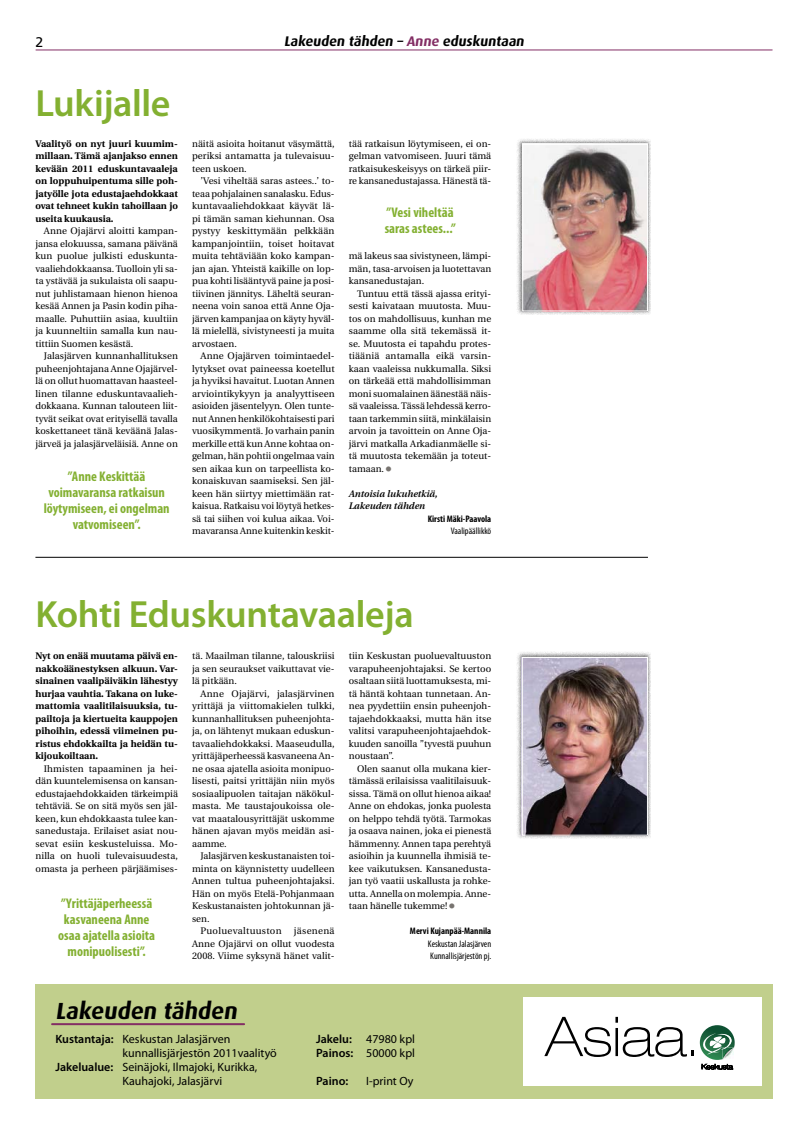
<style>
.page{position:relative;width:794px;height:1134px;background:#fff}
.page>*{position:absolute;margin:0;border:0;box-sizing:border-box;transform-origin:0 0}
.t1{font:600 38px "Myriad Pro";letter-spacing:-.01em;color:#83b031}
.t2{font:700 23.4px "Dax";color:#000}
.t3{font:700 condensed 14px/16px "Myriad Pro";color:#83b031;text-align:center}
.t4{font:700 14px "Dax";color:#000}
.t5{font:14px "Frutiger";color:#000}
.t6{font:12px/14px "Myriad Pro";color:#000}
.t7{font:600 12px "Myriad Pro";color:#000}
.t8{font:9.5px/12.5px "Utopia";color:#000;text-align:justify}
.t9{font:700 9.5px/12.5px "Utopia";color:#000;text-align:justify}
.t10{font:condensed 9.5px/12.5px "Myriad Pro";color:#000}
.t11{font:700 condensed 9.5px "Myriad Pro";color:#000}
.t12{font:italic 600 9.5px/12.5px "Utopia";color:#000}
.t13{font:9.5px "Utopia";letter-spacing:.03em;color:#000}
.s1{color:#832e64}
.s2{font-family:"Univers";font-size:14px;color:#787470}
.s3{font-weight:600}
</style>
<div class="page">
<div style="left:35px;top:984px;width:737px;height:114px;background:#c1cf8c"></div>
<div style="left:516px;top:138px;width:135px;height:176px;background:#000;opacity:.5"></div>
<img style="left:524px;top:146px;width:122px;height:163px">
<div style="left:522px;top:144px;width:126px;height:167px;border:1px solid #fff"></div>
<div style="left:516px;top:651px;width:135px;height:187px;background:#000;opacity:.5"></div>
<img style="left:524px;top:659px;width:122px;height:175px">
<div style="left:522px;top:657px;width:126px;height:179px;border:1px solid #fff"></div>
<div style="left:523px;top:997px;width:238px;height:88px;background:#fff"></div>
<svg style="left:544px;top:1017px;width:150px;height:40px"></svg>
<svg style="left:700px;top:1025px;width:34px;height:44px"></svg>
<hr style="left:52px;top:1023px;width:192px;height:2px;background:#832e64">
<hr style="left:35px;top:557px;width:613px;height:1px;background:#000">
<hr style="left:36px;top:49px;width:736px;height:1px;background:#832e64">
<h3 class="t5" style="left:35px;top:34px;width:9px">2</h3>
<h3 class="t4" style="left:284px;top:33px;width:244px">Lakeuden tähden – <span class="s1">Anne</span> eduskuntaan</h3>
<h1 class="t1" style="left:35px;top:79px;width:137px">Lukijalle</h1>
<p class="t9" style="left:35px;top:137px;width:144px">Vaalityö on nyt juuri kuumim&shy;millaan. Tämä ajanjakso ennen kevään 2011 eduskuntavaaleja on loppuhuipentuma sille poh&shy;jatyölle jota edustajaehdokkaat ovat tehneet kukin tahoillaan jo useita kuukausia.</p>
<p class="t8" style="left:35px;top:225px;width:144px;text-indent:9px">Anne Ojajärvi aloitti kampan&shy;jansa elokuussa, samana päivänä kun puolue julkisti eduskunta&shy;vaaliehdokkaansa. Tuolloin yli sa&shy;ta ystävää ja sukulaista oli saapu&shy;nut juhlistamaan hienon hienoa kesää Annen ja Pasin kodin piha&shy;maalle. Puhuttiin asiaa, kuultiin ja kuunneltiin samalla kun nau&shy;tittiin Suomen kesästä.</p>
<p class="t8" style="left:35px;top:350px;width:144px;text-indent:9px">Jalasjärven kunnanhallituksen puheenjohtajana Anne Ojajärvel&shy;lä on ollut huomattavan haasteel&shy;linen tilanne eduskuntavaalieh&shy;dokkaana. Kunnan talouteen liit&shy;tyvät seikat ovat erityisellä tavalla koskettaneet tänä keväänä Jalas&shy;järveä ja jalasjärveläisiä. Anne on</p>
<h3 class="t3" style="left:44px;top:468px;width:127px">”Anne Keskittää voimavaransa ratkaisun löytymiseen, ei ongelman vatvomiseen”.</h3>
<p class="t8" style="left:192px;top:137px;width:144px">näitä asioita hoitanut väsymättä, periksi antamatta ja tulevaisuu&shy;teen uskoen.</p>
<p class="t8" style="left:192px;top:175px;width:144px;text-indent:9px">’Vesi viheltää saras astees..’ to&shy;teaa pohjalainen sanalasku. Edus&shy;kuntavaaliehdokkaat käyvät lä&shy;pi tämän saman kiehunnan. Osa pystyy keskittymään pelkkään kampanjointiin, toiset hoitavat muita tehtäviään koko kampan&shy;jan ajan. Yhteistä kaikille on lop&shy;pua kohti lisääntyvä paine ja posi&shy;tiivinen jännitys. Läheltä seuran&shy;neena voin sanoa että Anne Oja&shy;järven kampanjaa on käyty hyväl&shy;lä mielellä, sivistyneesti ja muita arvostaen.</p>
<p class="t8" style="left:192px;top:350px;width:144px;text-indent:9px">Anne Ojajärven toimintaedel&shy;lytykset ovat paineessa koetellut ja hyviksi havaitut. Luotan Annen arviointikykyyn ja analyyttiseen asioiden jäsentelyyn. Olen tunte&shy;nut Annen henkilökohtaisesti pari vuosikymmentä. Jo varhain panin merkille että kun Anne kohtaa on&shy;gelman, hän pohtii ongelmaa vain sen aikaa kun on tarpeellista ko&shy;konaiskuvan saamiseksi. Sen jäl&shy;keen hän siirtyy miettimään rat&shy;kaisua. Ratkaisu voi löytyä hetkes&shy;sä tai siihen voi kulua aikaa. Voi&shy;mavaransa Anne kuitenkin keskit-</p>
<p class="t8" style="left:349px;top:137px;width:144px">tää ratkaisun löytymiseen, ei on&shy;gelman vatvomiseen. Juuri tämä ratkaisukeskeisyys on tärkeä piir&shy;re kansanedustajassa. Hänestä tä-</p>
<h3 class="t3" style="left:385px;top:204px;width:73px;text-align:left">”Vesi viheltää saras astees...”</h3>
<p class="t8" style="left:349px;top:250px;width:144px">mä lakeus saa sivistyneen, lämpi&shy;män, tasa-arvoisen ja luotettavan kansanedustajan.</p>
<p class="t8" style="left:349px;top:287px;width:144px;text-indent:9px">Tuntuu että tässä ajassa erityi&shy;sesti kaivataan muutosta. Muu&shy;tos on mahdollisuus, kunhan me saamme olla sitä tekemässä it&shy;se. Muutosta ei tapahdu protes&shy;tiääniä antamalla eikä varsin&shy;kaan vaaleissa nukkumalla. Siksi on tärkeää että mahdollisimman moni suomalainen äänestää näis&shy;sä vaaleissa. Tässä lehdessä kerro&shy;taan tarkemmin siitä, minkälaisin arvoin ja tavoittein on Anne Oja&shy;järvi matkalla Arkadianmäelle si&shy;tä muutosta tekemään ja toteut&shy;tamaan. <span class="s2">•</span></p>
<p class="t12" style="left:349px;top:487px;width:91px">Antoisia lukuhetkiä,<br>Lakeuden tähden</p>
<p class="t11" style="left:428px;top:512px;width:65px">Kirsti Mäki-Paavola</p>
<p class="t10" style="left:451px;top:525px;width:42px">Vaalipäällikkö</p>
<h1 class="t1" style="left:35px;top:590px;width:380px">Kohti Eduskuntavaaleja</h1>
<p class="t9" style="left:35px;top:650px;width:144px">Nyt on enää muutama päivä en&shy;nakkoäänestyksen alkuun. Var&shy;sinainen vaalipäiväkin lähestyy hurjaa vauhtia. Takana on luke&shy;mattomia vaalitilaisuuksia, tu&shy;pailtoja ja kiertueita kauppojen pihoihin, edessä viimeinen pu&shy;ristus ehdokkailta ja heidän tu&shy;kijoukoiltaan.</p>
<p class="t8" style="left:35px;top:762px;width:144px;text-indent:9px">Ihmisten tapaaminen ja hei&shy;dän kuuntelemisensa on kansan&shy;edustajaehdokkaiden tärkeimpiä tehtäviä. Se on sitä myös sen jäl&shy;keen, kun ehdokkaasta tulee kan&shy;sanedustaja. Erilaiset asiat nou&shy;sevat esiin keskusteluissa. Mo&shy;nilla on huoli tulevaisuudesta, omasta ja perheen pärjäämises-</p>
<h3 class="t3" style="left:58px;top:895px;width:98px">”Yrittäjäperheessä kasvaneena Anne osaa ajatella asioita monipuolisesti”.</h3>
<p class="t8" style="left:192px;top:650px;width:144px">tä. Maailman tilanne, talouskriisi ja sen seuraukset vaikuttavat vie&shy;lä pitkään.</p>
<p class="t8" style="left:192px;top:687px;width:144px;text-indent:9px">Anne Ojajärvi, jalasjärvinen yrittäjä ja viittomakielen tulkki, kunnanhallituksen puheenjohta&shy;ja, on lähtenyt mukaan eduskun&shy;tavaaliehdokkaksi. Maaseudulla, yrittäjäperheessä kasvaneena An&shy;ne osaa ajatella asioita monipuo&shy;lisesti, paitsi yrittäjän niin myös sosiaalipuolen taitajan näkökul&shy;masta. Me taustajoukoissa ole&shy;vat maatalousyrittäjät uskomme hänen ajavan myös meidän asi&shy;aamme.</p>
<p class="t8" style="left:201px;top:850px;width:136px">Jalasjärven keskustanaisten toi-</p>
<p class="t8" style="left:192px;top:862px;width:144px">minta on käynnistetty uudelleen</p>
<p class="t8" style="left:192px;top:875px;width:144px">Annen tultua puheenjohtajaksi.</p>
<p class="t8" style="left:192px;top:887px;width:144px">Hän on myös Etelä-Pohjanmaan</p>
<p class="t8" style="left:192px;top:900px;width:144px">Keskustanaisten johtokunnan jä-</p>
<p class="t8" style="left:192px;top:912px;width:19px">sen.</p>
<p class="t13" style="left:201px;top:926px;width:83px">Puoluevaltuuston</p>
<p class="t8" style="left:192px;top:925px;width:144px;text-indent:102px">jäsenenä Anne Ojajärvi on ollut vuodesta 2008. Viime syksynä hänet valit-</p>
<p class="t8" style="left:349px;top:650px;width:144px">tiin Keskustan puoluevaltuuston varapuheenjohtajaksi. Se kertoo osaltaan siitä luottamuksesta, mi&shy;tä häntä kohtaan tunnetaan. An&shy;nea pyydettiin ensin puheenjoh&shy;tajaehdokkaaksi, mutta hän itse valitsi varapuheenjohtajaehdok&shy;kuuden sanoilla ”tyvestä puuhun noustaan”.</p>
<p class="t8" style="left:349px;top:762px;width:144px;text-indent:9px">Olen saanut olla mukana kier&shy;tämässä erilaisissa vaalitilaisuuk&shy;sissa. Tämä on ollut hienoa aikaa!<br>Anne on ehdokas, jonka puolesta on helppo tehdä työtä. Tarmokas ja osaava nainen, joka ei pienestä hämmenny. Annen tapa perehtyä asioihin ja kuunnella ihmisiä te&shy;kee vaikutuksen. Kansanedusta&shy;jan työ vaatii uskallusta ja rohke&shy;utta. Annella on molempia. Anne&shy;taan hänelle tukemme! <span class="s2">•</span></p>
<p class="t11" style="left:410px;top:925px;width:83px">Mervi Kujanpää-Mannila</p>
<p class="t10" style="left:428px;top:937px;width:65px">Keskustan Jalasjärven<br>Kunnallisjärjestön pj.</p>
<h2 class="t2" style="left:55px;top:997px;width:187px">Lakeuden tähden</h2>
<p class="t6" style="left:55px;top:1032px;width:177px"><span class="s3">Kustantaja:</span> Keskustan Jalasjärven</p>
<p class="t6" style="left:122px;top:1046px;width:156px">kunnallisjärjestön 2011vaalityö</p>
<p class="t6" style="left:55px;top:1060px;width:203px"><span class="s3">Jakelualue:</span> Seinäjoki, Ilmajoki, Kurikka,</p>
<p class="t6" style="left:122px;top:1074px;width:101px">Kauhajoki, Jalasjärvi</p>
<p class="t6" style="left:316px;top:1032px;width:100px"><span class="s3">Jakelu:</span> 47980 kpl<br><span class="s3">Painos:</span> 50000 kpl</p>
<p class="t7" style="left:316px;top:1073px;width:34px">Paino:</p>
<p class="t6" style="left:366px;top:1074px;width:49px">I-print Oy</p>
</div>
